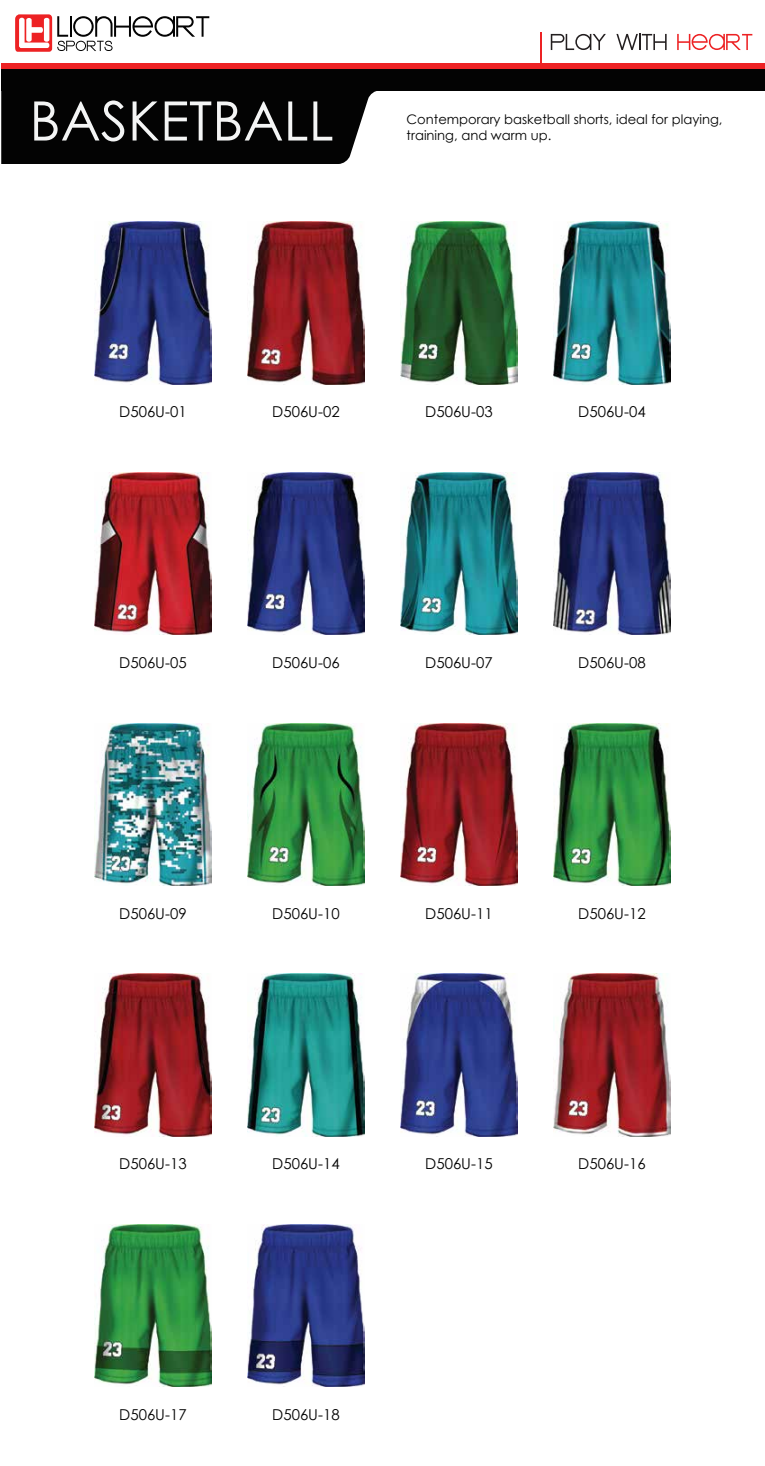
<style>
.page{position:relative;width:765px;height:1466px;background:#fff}
.page>*{position:absolute;margin:0;border:0;box-sizing:border-box;transform-origin:0 0}
.t1{font:54.38px "Century Gothic";color:#f4f5f5}
.t2{font:15px "Century Gothic";color:#020202}
.t3{font:13.12px "Century Gothic";color:#020202}
</style>
<div class="page">
<svg style="left:15px;top:14px;width:194px;height:38px"></svg>
<svg style="left:551px;top:34px;width:55px;height:16px"></svg>
<svg style="left:616px;top:34px;width:51px;height:16px"></svg>
<svg style="left:677px;top:34px;width:75px;height:16px"></svg>
<hr style="left:541px;top:33px;width:1px;height:31px;background:#ed2224">
<svg style="left:1px;top:90px;width:764px;height:74px"></svg>
<div style="left:1px;top:64px;width:764px;height:5px;background:#ed2224"></div>
<div style="left:1px;top:69px;width:764px;height:21px;background:#030303"></div>
<img style="left:94px;top:222px;width:118px;height:162px">
<img style="left:247px;top:222px;width:118px;height:162px">
<img style="left:400px;top:222px;width:118px;height:162px">
<img style="left:553px;top:222px;width:118px;height:162px">
<img style="left:247px;top:472px;width:118px;height:163px">
<img style="left:94px;top:472px;width:118px;height:163px">
<img style="left:400px;top:472px;width:118px;height:163px">
<img style="left:553px;top:472px;width:118px;height:163px">
<img style="left:553px;top:723px;width:118px;height:162px">
<img style="left:400px;top:723px;width:118px;height:162px">
<img style="left:247px;top:723px;width:118px;height:162px">
<img style="left:94px;top:723px;width:118px;height:162px">
<img style="left:400px;top:973px;width:118px;height:162px">
<img style="left:553px;top:973px;width:118px;height:162px">
<img style="left:247px;top:973px;width:118px;height:162px">
<img style="left:94px;top:973px;width:118px;height:162px">
<img style="left:94px;top:1224px;width:118px;height:162px">
<img style="left:247px;top:1224px;width:118px;height:162px">
<h1 class="t1" style="left:29px;top:83px;width:306px">BASKETBALL</h1>
<p class="t3" style="left:407px;top:110px;width:317px">Contemporary basketball shorts, ideal for playing,</p>
<p class="t3" style="left:407px;top:126px;width:146px">training, and warm up.</p>
<p class="t2" style="left:119px;top:401px;width:69px">D506U-01</p>
<p class="t2" style="left:272px;top:401px;width:69px">D506U-02</p>
<p class="t2" style="left:425px;top:401px;width:69px">D506U-03</p>
<p class="t2" style="left:578px;top:401px;width:69px">D506U-04</p>
<p class="t2" style="left:119px;top:652px;width:69px">D506U-05</p>
<p class="t2" style="left:272px;top:652px;width:69px">D506U-06</p>
<p class="t2" style="left:425px;top:652px;width:69px">D506U-07</p>
<p class="t2" style="left:578px;top:652px;width:69px">D506U-08</p>
<p class="t2" style="left:119px;top:902px;width:69px">D506U-09</p>
<p class="t2" style="left:272px;top:902px;width:69px">D506U-10</p>
<p class="t2" style="left:425px;top:902px;width:69px">D506U-11</p>
<p class="t2" style="left:578px;top:902px;width:69px">D506U-12</p>
<p class="t2" style="left:119px;top:1152px;width:69px">D506U-13</p>
<p class="t2" style="left:272px;top:1152px;width:69px">D506U-14</p>
<p class="t2" style="left:425px;top:1152px;width:69px">D506U-15</p>
<p class="t2" style="left:578px;top:1152px;width:69px">D506U-16</p>
<p class="t2" style="left:119px;top:1403px;width:69px">D506U-17</p>
<p class="t2" style="left:272px;top:1403px;width:69px">D506U-18</p>
</div>
